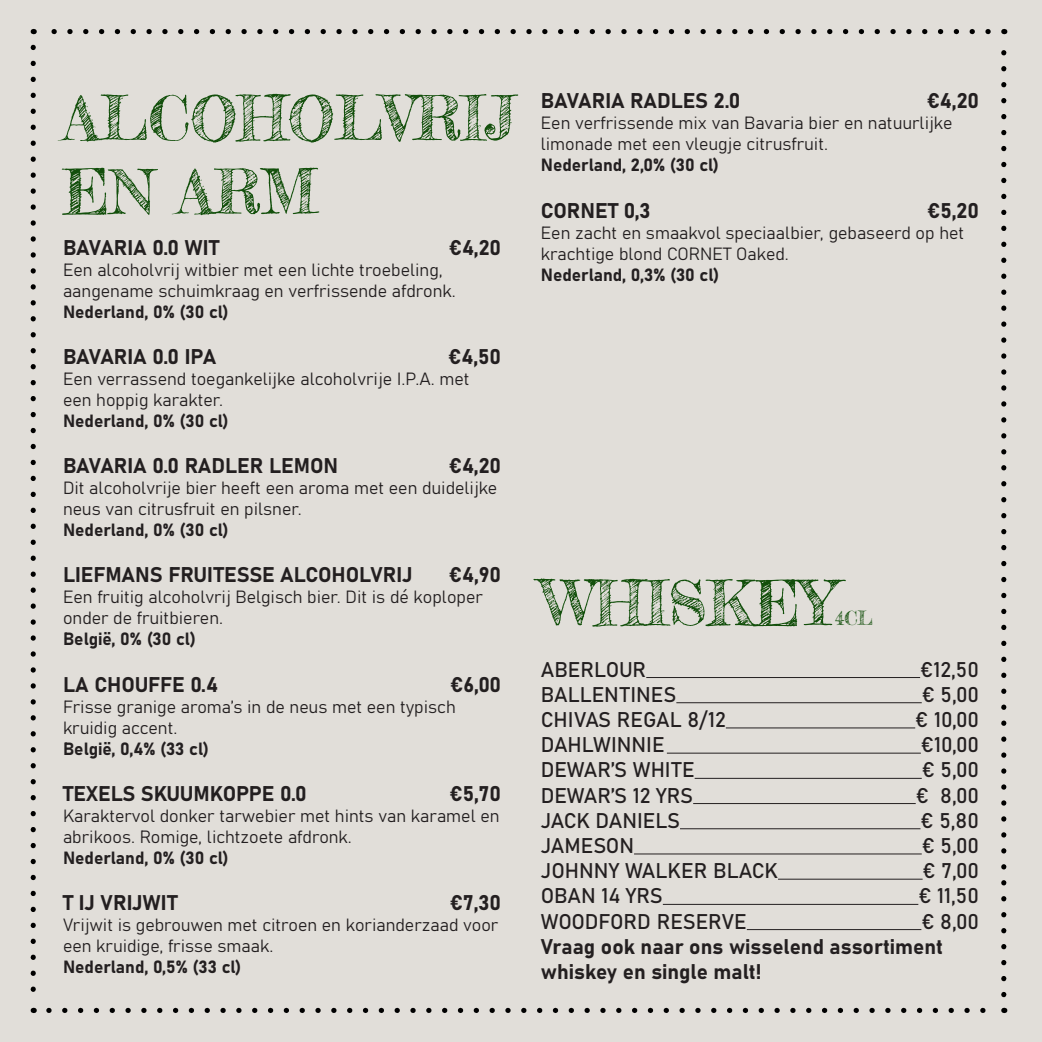
<style>
.page{position:relative;width:1042px;height:1042px;background:#e1ded9}
.page>*{position:absolute;margin:0;border:0;box-sizing:border-box;transform-origin:0 0}
.t1{font:61.25px "Frederickathe Great";color:#124f0b}
.t2{font:21px/25.2px "Bahnschrift";color:#231f20}
.t3{font:19.25px "Frederickathe Great";color:#124f0b}
.t4{font:17.5px/21px "Bahnschrift";color:#231f20}
</style>
<div class="page">
<svg style="left:31px;top:47px;width:5px;height:945px"></svg>
<svg style="left:49px;top:1008px;width:937px;height:5px"></svg>
<svg style="left:51px;top:29px;width:937px;height:5px"></svg>
<svg style="left:1001px;top:29px;width:5px;height:965px"></svg>
<hr style="left:646px;top:677px;width:274px;height:1px;background:#231f20">
<hr style="left:676px;top:702px;width:246px;height:1px;background:#231f20">
<hr style="left:726px;top:727px;width:189px;height:1px;background:#231f20">
<hr style="left:667px;top:753px;width:254px;height:1px;background:#231f20">
<hr style="left:694px;top:778px;width:228px;height:1px;background:#231f20">
<hr style="left:693px;top:803px;width:223px;height:1px;background:#231f20">
<hr style="left:680px;top:828px;width:240px;height:1px;background:#231f20">
<hr style="left:634px;top:853px;width:288px;height:1px;background:#231f20">
<hr style="left:778px;top:879px;width:144px;height:1px;background:#231f20">
<hr style="left:663px;top:904px;width:255px;height:1px;background:#231f20">
<hr style="left:747px;top:929px;width:174px;height:1px;background:#231f20">
<p class="t1" style="left:63px;top:81px;width:453px">ALCOHOLVRIJ</p>
<p class="t1" style="left:63px;top:154px;width:256px">EN ARM</p>
<p class="t2" style="left:63px;top:233px;width:158px">BAVARIA 0.0 WIT</p>
<p class="t2" style="left:449px;top:233px;width:54px">€4,20</p>
<p class="t4" style="left:63px;top:258px;width:394px">Een alcoholvrij witbier met een lichte troebeling, aangename schuimkraag en verfrissende afdronk.</p>
<p class="t4" style="left:63px;top:300px;width:167px">Nederland, 0% (30 cl)</p>
<p class="t2" style="left:63px;top:342px;width:155px">BAVARIA 0.0 IPA</p>
<p class="t2" style="left:448px;top:342px;width:54px">€4,50</p>
<p class="t4" style="left:63px;top:367px;width:408px">Een verrassend toegankelijke alcoholvrije I.P.A. met een hoppig karakter.</p>
<p class="t4" style="left:63px;top:409px;width:167px">Nederland, 0% (30 cl)</p>
<p class="t2" style="left:63px;top:452px;width:277px">BAVARIA 0.0 RADLER LEMON</p>
<p class="t2" style="left:449px;top:452px;width:54px">€4,20</p>
<p class="t4" style="left:63px;top:476px;width:436px">Dit alcoholvrije bier heeft een aroma met een duidelijke neus van citrusfruit en pilsner.</p>
<p class="t4" style="left:63px;top:518px;width:167px">Nederland, 0% (30 cl)</p>
<p class="t2" style="left:63px;top:561px;width:351px">LIEFMANS FRUITESSE ALCOHOLVRIJ</p>
<p class="t2" style="left:449px;top:561px;width:54px">€4,90</p>
<p class="t4" style="left:63px;top:585px;width:421px">Een fruitig alcoholvrij Belgisch bier. Dit is dé koploper onder de fruitbieren.</p>
<p class="t4" style="left:63px;top:627px;width:134px">België, 0% (30 cl)</p>
<p class="t2" style="left:63px;top:670px;width:156px">LA CHOUFFE 0.4</p>
<p class="t2" style="left:450px;top:670px;width:52px">€6,00</p>
<p class="t4" style="left:63px;top:695px;width:394px">Frisse granige aroma’s in de neus met een typisch kruidig accent.</p>
<p class="t4" style="left:63px;top:737px;width:147px">België, 0,4% (33 cl)</p>
<p class="t2" style="left:63px;top:779px;width:245px">TEXELS SKUUMKOPPE 0.0</p>
<p class="t2" style="left:449px;top:779px;width:53px">€5,70</p>
<p class="t4" style="left:63px;top:804px;width:438px">Karaktervol donker tarwebier met hints van karamel en abrikoos. Romige, lichtzoete afdronk.</p>
<p class="t4" style="left:63px;top:846px;width:167px">Nederland, 0% (30 cl)</p>
<p class="t2" style="left:63px;top:888px;width:116px">T IJ VRIJWIT</p>
<p class="t2" style="left:450px;top:888px;width:53px">€7,30</p>
<p class="t4" style="left:63px;top:913px;width:437px">Vrijwit is gebrouwen met citroen en korianderzaad voor een kruidige, frisse smaak.</p>
<p class="t4" style="left:63px;top:955px;width:180px">Nederland, 0,5% (33 cl)</p>
<p class="t2" style="left:541px;top:87px;width:201px">BAVARIA RADLES 2.0</p>
<p class="t2" style="left:927px;top:87px;width:54px">€4,20</p>
<p class="t4" style="left:541px;top:112px;width:413px">Een verfrissende mix van Bavaria bier en natuurlijke limonade met een vleugje citrusfruit.</p>
<p class="t4" style="left:541px;top:154px;width:180px">Nederland, 2,0% (30 cl)</p>
<p class="t2" style="left:541px;top:196px;width:111px">CORNET 0,3</p>
<p class="t2" style="left:927px;top:196px;width:53px">€5,20</p>
<p class="t4" style="left:541px;top:221px;width:425px">Een zacht en smaakvol speciaalbier, gebaseerd op het krachtige blond CORNET Oaked.</p>
<p class="t4" style="left:541px;top:263px;width:180px">Nederland, 0,3% (30 cl)</p>
<p class="t1" style="left:541px;top:565px;width:296px">WHISKEY</p>
<p class="t3" style="left:835px;top:606px;width:39px">4CL</p>
<p class="t2" style="left:541px;top:655px;width:107px">ABERLOUR</p>
<p class="t2" style="left:920px;top:655px;width:60px">€12,50</p>
<p class="t2" style="left:541px;top:680px;width:137px">BALLENTINES</p>
<p class="t2" style="left:922px;top:680px;width:59px">€ 5,00</p>
<p class="t2" style="left:541px;top:705px;width:186px">CHIVAS REGAL 8/12</p>
<p class="t2" style="left:915px;top:705px;width:65px">€ 10,00</p>
<p class="t2" style="left:541px;top:731px;width:125px">DAHLWINNIE</p>
<p class="t2" style="left:921px;top:731px;width:60px">€10,00</p>
<p class="t2" style="left:541px;top:756px;width:155px">DEWAR’S WHITE</p>
<p class="t2" style="left:922px;top:756px;width:59px">€ 5,00</p>
<p class="t2" style="left:541px;top:781px;width:154px">DEWAR’S 12 YRS</p>
<p class="t2" style="left:916px;top:781px;width:65px">€ 8,00</p>
<p class="t2" style="left:541px;top:806px;width:141px">JACK DANIELS</p>
<p class="t2" style="left:920px;top:806px;width:60px">€ 5,80</p>
<p class="t2" style="left:541px;top:831px;width:95px">JAMESON</p>
<p class="t2" style="left:922px;top:831px;width:59px">€ 5,00</p>
<p class="t2" style="left:541px;top:857px;width:239px">JOHNNY WALKER BLACK</p>
<p class="t2" style="left:922px;top:857px;width:58px">€ 7,00</p>
<p class="t2" style="left:541px;top:882px;width:123px">OBAN 14 YRS</p>
<p class="t2" style="left:918px;top:882px;width:62px">€ 11,50</p>
<p class="t2" style="left:541px;top:907px;width:207px">WOODFORD RESERVE</p>
<p class="t2" style="left:921px;top:907px;width:59px">€ 8,00</p>
<p class="t2" style="left:541px;top:932px;width:404px">Vraag ook naar ons wisselend assortiment whiskey en single malt!</p>
</div>
